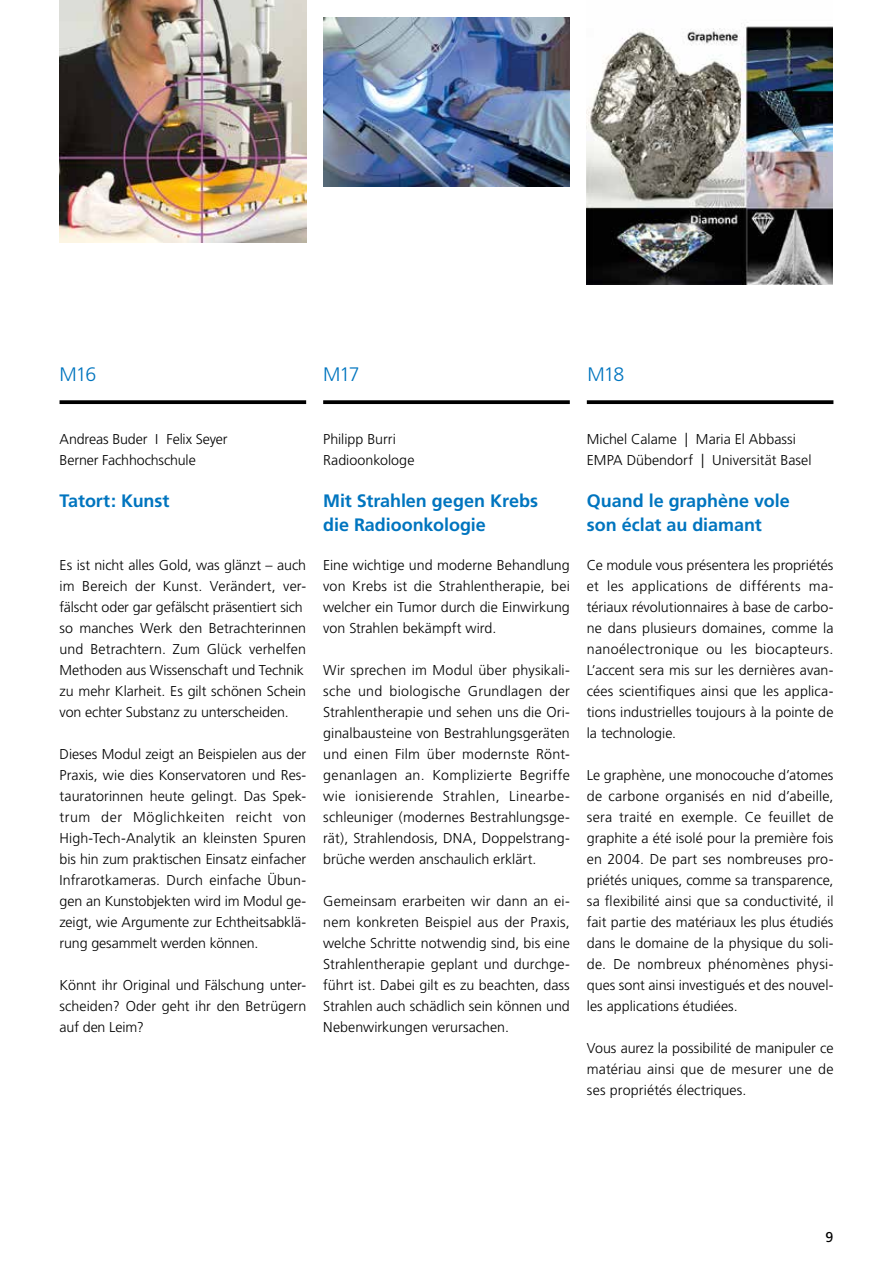
<style>
.page{position:relative;width:893px;height:1263px;background:#fff}
.page>*{position:absolute;margin:0;border:0;box-sizing:border-box;transform-origin:0 0}
.t1{font:300 19.5px "Frutiger CE";letter-spacing:-.055em;color:#0075bf}
.t2{font:700 18px/24px "Frutiger CE";letter-spacing:-.005em;color:#0075bf}
.t3{font:300 14.25px/21px "Frutiger CE";color:#000;text-align:justify}
.t4{font:14.25px "Frutiger CE";color:#000}
.s1{color:#fff}
</style>
<div class="page">
<img style="left:587px;top:23px;width:245px;height:261px">
<img style="left:323px;top:17px;width:247px;height:170px">
<img style="left:60px;top:0;width:246px;height:242px">
<svg style="left:587px;top:400px;width:246px;height:4px"></svg>
<svg style="left:60px;top:400px;width:246px;height:4px"></svg>
<svg style="left:323px;top:400px;width:247px;height:4px"></svg>
<h1 class="t1" style="left:60px;top:363px;width:38px">M16</h1>
<h1 class="t1" style="left:323px;top:363px;width:54px">M17 <span class="s1">*</span></h1>
<h1 class="t1" style="left:587px;top:363px;width:38px">M18</h1>
<p class="t3" style="left:60px;top:429px;width:170px">Andreas Buder I Felix Seyer<br>Berner Fachhochschule</p>
<p class="t2" style="left:60px;top:489px;width:112px">Tatort: Kunst</p>
<p class="t3" style="left:60px;top:555px;width:248px;text-align:left">Es ist nicht alles Gold, was glänzt – auch im Bereich der Kunst. Verändert, ver&shy;fälscht oder gar gefälscht präsentiert sich so manches Werk den Betrachterinnen und Betrachtern. Zum Glück verhelfen Methoden aus Wissenschaft und Technik zu mehr Klarheit. Es gilt schönen Schein von echter Substanz zu unterscheiden.</p>
<p class="t3" style="left:60px;top:744px;width:248px">Dieses Modul zeigt an Beispielen aus der Praxis, wie dies Konservatoren und Res&shy;tauratorinnen heute gelingt. Das Spek&shy;trum der Möglichkeiten reicht von High-Tech-Analytik an kleinsten Spuren bis hin zum praktischen Einsatz einfacher Infrarotkameras. Durch einfache Übun&shy;gen an Kunstobjekten wird im Modul ge&shy;zeigt, wie Argumente zur Echtheitsabklä&shy;rung gesammelt werden können.</p>
<p class="t3" style="left:60px;top:975px;width:248px">Könnt ihr Original und Fälschung unter&shy;scheiden? Oder geht ihr den Betrügern auf den Leim?</p>
<p class="t3" style="left:323px;top:429px;width:93px">Philipp Burri<br>Radioonkologe</p>
<p class="t2" style="left:323px;top:489px;width:222px">Mit Strahlen gegen Krebs<span class="s1">: </span>die Radioonkologie</p>
<p class="t3" style="left:323px;top:555px;width:248px">Eine wichtige und moderne Behandlung von Krebs ist die Strahlentherapie, bei welcher ein Tumor durch die Einwirkung von Strahlen bekämpft wird.</p>
<p class="t3" style="left:323px;top:660px;width:248px">Wir sprechen im Modul über physikali&shy;sche und biologische Grundlagen der Strahlentherapie und sehen uns die Ori&shy;ginalbausteine von Bestrahlungsgeräten und einen Film über modernste Rönt&shy;genanlagen an. Komplizierte Begriffe wie ionisierende Strahlen, Linearbe&shy;schleuniger (modernes Bestrahlungsge&shy;rät), Strahlendosis, DNA, Doppelstrang&shy;brüche werden anschaulich erklärt.</p>
<p class="t3" style="left:323px;top:891px;width:248px">Gemeinsam erarbeiten wir dann an ei&shy;nem konkreten Beispiel aus der Praxis, welche Schritte notwendig sind, bis eine Strahlentherapie geplant und durchge&shy;führt ist. Dabei gilt es zu beachten, dass Strahlen auch schädlich sein können und Nebenwirkungen verursachen.</p>
<p class="t3" style="left:587px;top:429px;width:226px">Michel Calame | Maria El Abbassi<br>EMPA Dübendorf | Universität Basel</p>
<p class="t2" style="left:587px;top:489px;width:204px">Quand le graphène vole son éclat au diamant</p>
<p class="t3" style="left:587px;top:555px;width:248px">Ce module vous présentera les propriétés et les applications de différents ma&shy;tériaux révolutionnaires à base de carbo&shy;ne dans plusieurs domaines, comme la nanoélectronique ou les biocapteurs.<br>L’accent sera mis sur les dernières avan&shy;cées scientifiques ainsi que les applica&shy;tions industrielles toujours à la pointe de la technologie.</p>
<p class="t3" style="left:587px;top:765px;width:248px">Le graphène, une monocouche d’atomes de carbone organisés en nid d’abeille, sera traité en exemple. Ce feuillet de graphite a été isolé pour la première fois en 2004. De part ses nombreuses pro&shy;priétés uniques, comme sa transparence, sa flexibilité ainsi que sa conductivité, il fait partie des matériaux les plus étudiés dans le domaine de la physique du soli&shy;de. De nombreux phénomènes physi&shy;ques sont ainsi investigués et des nouvel&shy;les applications étudiées.</p>
<p class="t3" style="left:587px;top:1038px;width:248px">Vous aurez la possibilité de manipuler ce matériau ainsi que de mesurer une de ses propriétés électriques.</p>
<p class="t4" style="left:825px;top:1229px;width:9px">9</p>
</div>
